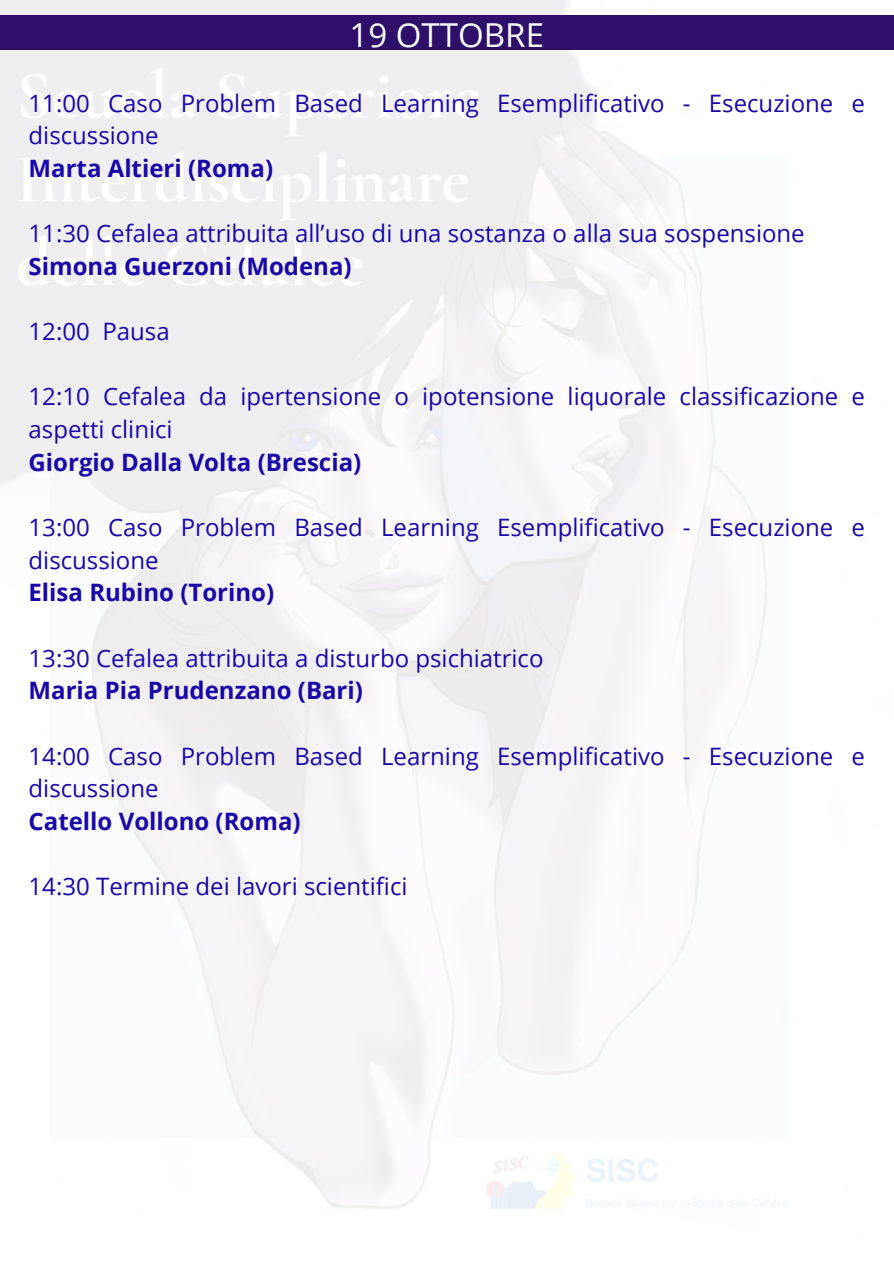
<style>
.page{position:relative;width:894px;height:1264px;background:#fff}
.page>*{position:absolute;margin:0;border:0;box-sizing:border-box;transform-origin:0 0}
.t1{font:33px "Open Sans";color:#fbfdfc}
.t2{font:24px/32.7px "Open Sans";color:#1907a8}
.t3{font:700 24px "Open Sans";color:#1907a8}
</style>
<div class="page">
<div style="left:0;top:15px;width:893px;height:35px;background:#2d0e69"></div>
<p class="t1" style="left:349px;top:11px;width:196px">19 OTTOBRE</p>
<h1 class="t2" style="left:29px;top:86px;width:837px">11:00 Caso Problem Based Learning Esemplificativo - Esecuzione e discussione</h1>
<p class="t3" style="left:29px;top:151px;width:246px">Marta Altieri (Roma)</p>
<p class="t2" style="left:29px;top:216px;width:777px">11:30 Cefalea attribuita all’uso di una sostanza o alla sua sospensione</p>
<p class="t3" style="left:29px;top:249px;width:324px">Simona Guerzoni (Modena)</p>
<p class="t2" style="left:29px;top:314px;width:143px">12:00 Pausa</p>
<p class="t2" style="left:29px;top:380px;width:837px">12:10 Cefalea da ipertensione o ipotensione liquorale classificazione e aspetti clinici</p>
<p class="t3" style="left:29px;top:445px;width:334px">Giorgio Dalla Volta (Brescia)</p>
<p class="t2" style="left:29px;top:510px;width:837px">13:00 Caso Problem Based Learning Esemplificativo - Esecuzione e discussione</p>
<p class="t3" style="left:29px;top:575px;width:247px">Elisa Rubino (Torino)</p>
<p class="t2" style="left:29px;top:641px;width:516px">13:30 Cefalea attribuita a disturbo psichiatrico</p>
<p class="t3" style="left:29px;top:673px;width:336px">Maria Pia Prudenzano (Bari)</p>
<p class="t2" style="left:29px;top:738px;width:837px">14:00 Caso Problem Based Learning Esemplificativo - Esecuzione e discussione</p>
<p class="t3" style="left:29px;top:804px;width:273px">Catello Vollono (Roma)</p>
<p class="t2" style="left:29px;top:869px;width:380px">14:30 Termine dei lavori scientifici</p>
</div>
